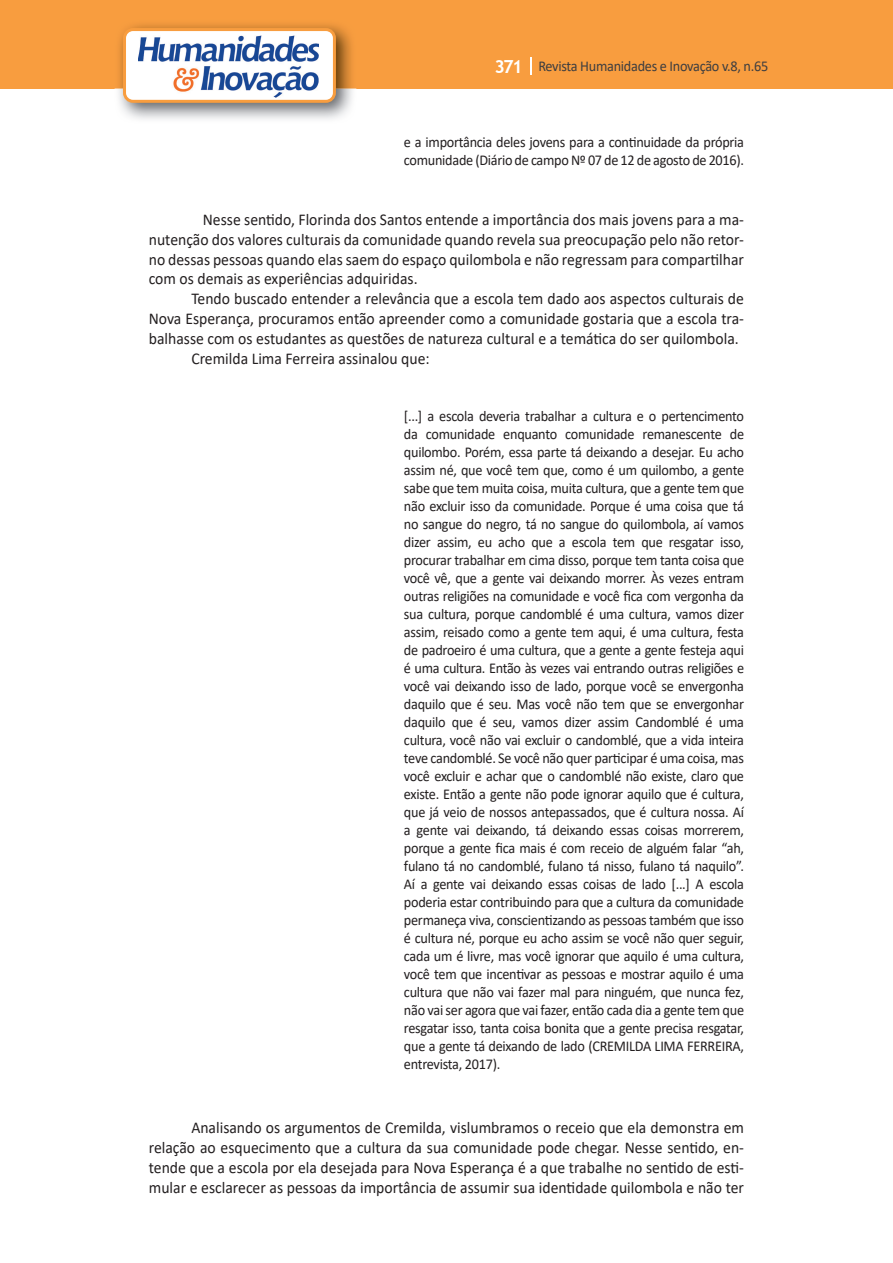
<style>
.page{position:relative;width:893px;height:1263px;background:#fff}
.page>*{position:absolute;margin:0;border:0;box-sizing:border-box;transform-origin:0 0}
.t1{font:16.5px/19.8px "Calibri";color:#231f20;text-align:justify;scale:.95 1}
.t2{font:15px/18px "Calibri";letter-spacing:-.02em;color:#231f20;scale:.95 1}
.t3{font:15px "Calibri";letter-spacing:-.02em;color:#3e3e3f;scale:.95 1}
.s1{font-family:"Trebuchet MS";font-weight:700;font-size:18px;color:#fff}
</style>
<div class="page">
<div style="left:0;top:0;width:893px;height:88px;background:#f89d3f"></div>
<svg style="left:530px;top:57px;width:2px;height:18px"></svg>
<img style="left:115px;top:24px;width:241px;height:95px">
<div style="left:125px;top:30px;width:209px;height:71px;background:#fff;border-radius:9px"></div>
<img style="left:138px;top:35px;width:181px;height:62px">
<div style="left:123px;top:28px;width:213px;height:75px;border:3px solid #f89d3f;border-radius:9px"></div>
<p class="t3" style="left:495px;top:56px;width:290px"><span class="s1">371</span> Revista Humanidades e Inovação v.8, n.65</p>
<p class="t2" style="left:404px;top:133px;width:359px">e a importância deles jovens para a continuidade da própria comunidade (Diário de campo Nº 07 de 12 de agosto de 2016).</p>
<p class="t1" style="left:149px;top:209px;width:628px;text-indent:54px">Nesse sentido, Florinda dos Santos entende a importância dos mais jovens para a ma&shy;nutenção dos valores culturais da comunidade quando revela sua preocupação pelo não retor&shy;no dessas pessoas quando elas saem do espaço quilombola e não regressam para compartilhar com os demais as experiências adquiridas.</p>
<p class="t1" style="left:191px;top:288px;width:583px">Tendo buscado entender a relevância que a escola tem dado aos aspectos culturais de</p>
<p class="t1" style="left:149px;top:308px;width:628px">Nova Esperança, procuramos então apreender como a comunidade gostaria que a escola tra-</p>
<p class="t1" style="left:149px;top:328px;width:622px">balhasse com os estudantes as questões de natureza cultural e a temática do ser quilombola.</p>
<p class="t1" style="left:191px;top:348px;width:252px">Cremilda Lima Ferreira assinalou que:</p>
<p class="t2" style="left:404px;top:407px;width:360px;text-align:justify">[...] a escola deveria trabalhar a cultura e o pertencimento da comunidade enquanto comunidade remanescente de quilombo. Porém, essa parte tá deixando a desejar. Eu acho assim né, que você tem que, como é um quilombo, a gente sabe que tem muita coisa, muita cultura, que a gente tem que não excluir isso da comunidade. Porque é uma coisa que tá no sangue do negro, tá no sangue do quilombola, aí vamos dizer assim, eu acho que a escola tem que resgatar isso, procurar trabalhar em cima disso, porque tem tanta coisa que você vê, que a gente vai deixando morrer. Às vezes entram outras religiões na comunidade e você fica com vergonha da sua cultura, porque candomblé é uma cultura, vamos dizer assim, reisado como a gente tem aqui, é uma cultura, festa de padroeiro é uma cultura, que a gente a gente festeja aqui é uma cultura. Então às vezes vai entrando outras religiões e você vai deixando isso de lado, porque você se envergonha daquilo que é seu. Mas você não tem que se envergonhar daquilo que é seu, vamos dizer assim Candomblé é uma cultura, você não vai excluir o candomblé, que a vida inteira teve candomblé. Se você não quer participar é uma coisa, mas você excluir e achar que o candomblé não existe, claro que existe. Então a gente não pode ignorar aquilo que é cultura, que já veio de nossos antepassados, que é cultura nossa. Aí a gente vai deixando, tá deixando essas coisas morrerem, porque a gente fica mais é com receio de alguém falar “ah, fulano tá no candomblé, fulano tá nisso, fulano tá naquilo”.<br>Aí a gente vai deixando essas coisas de lado [...] A escola poderia estar contribuindo para que a cultura da comunidade permaneça viva, conscientizando as pessoas também que isso é cultura né, porque eu acho assim se você não quer seguir, cada um é livre, mas você ignorar que aquilo é uma cultura, você tem que incentivar as pessoas e mostrar aquilo é uma cultura que não vai fazer mal para ninguém, que nunca fez, não vai ser agora que vai fazer, então cada dia a gente tem que resgatar isso, tanta coisa bonita que a gente precisa resgatar, que a gente tá deixando de lado (CREMILDA LIMA FERREIRA, entrevista, 2017).</p>
<p class="t1" style="left:149px;top:1117px;width:628px;text-indent:43px">Analisando os argumentos de Cremilda, vislumbramos o receio que ela demonstra em relação ao esquecimento que a cultura da sua comunidade pode chegar. Nesse sentido, en&shy;tende que a escola por ela desejada para Nova Esperança é a que trabalhe no sentido de esti&shy;mular e esclarecer as pessoas da importância de assumir sua identidade quilombola e não ter</p>
</div>
